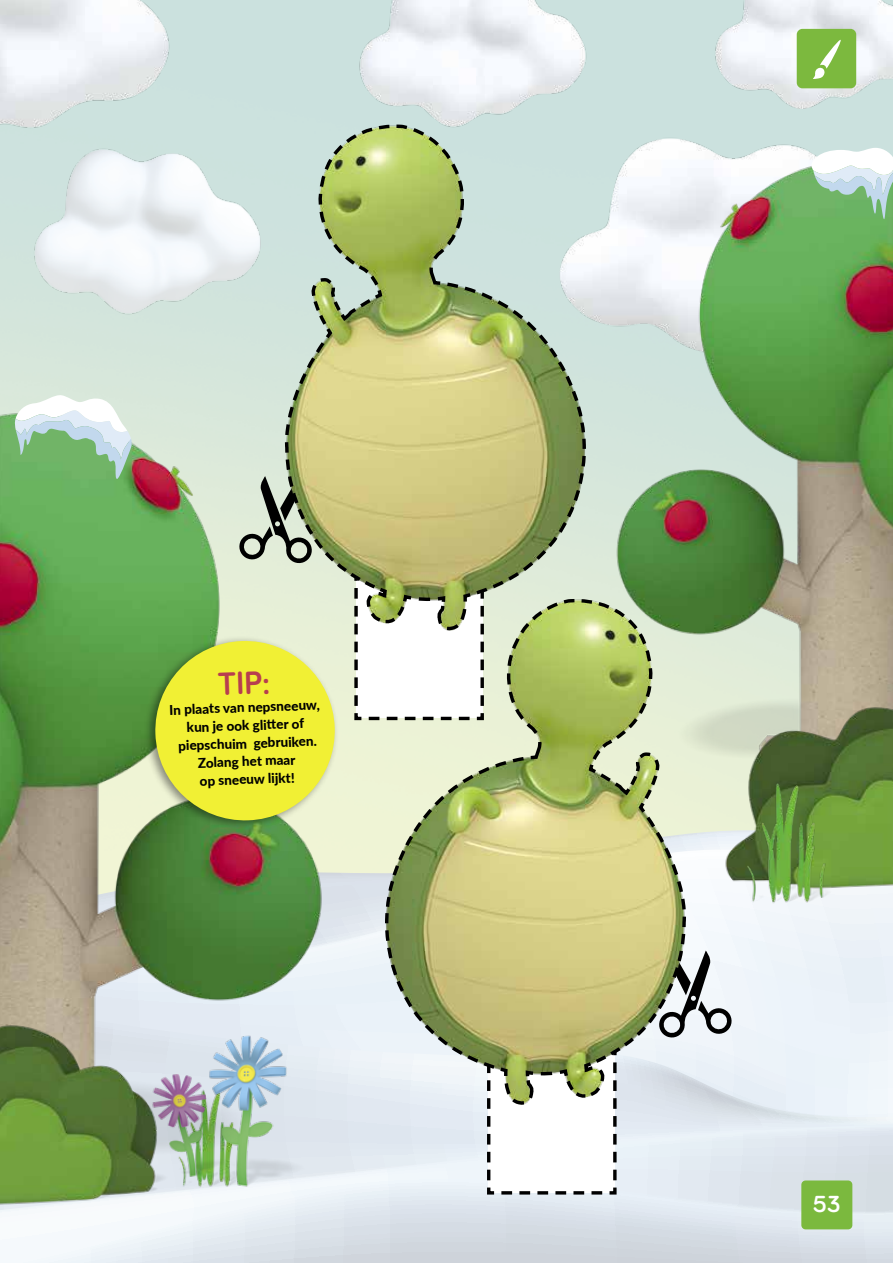
<style>
.page{position:relative;width:893px;height:1263px;background:#fff}
.page>*{position:absolute;margin:0;border:0;box-sizing:border-box;transform-origin:0 0}
.t1{font:700 33px "Bariol";color:#b73e4f}
.t2{font:700 24px "Bariol";color:#fff}
.t3{font:800 13.5px/18px "Lato";color:#000;text-align:center}
</style>
<div class="page">
<svg style="left:338px;top:1004px;width:555px;height:214px;background:#e8eff5"></svg>
<svg style="left:338px;top:1125px;width:555px;height:85px;background:#dfe6ee"></svg>
<img style="left:0;top:395px;width:338px;height:841px">
<img style="left:274px;top:0;width:321px;height:107px">
<img style="left:0;top:0;width:188px;height:141px">
<img style="left:643px;top:0;width:250px;height:150px">
<img style="left:0;top:874px;width:217px;height:389px">
<img style="left:703px;top:150px;width:190px;height:406px">
<img style="left:0;top:141px;width:163px;height:181px">
<img style="left:703px;top:556px;width:190px;height:389px">
<img style="left:808px;top:774px;width:51px;height:139px">
<img style="left:267px;top:581px;width:541px;height:541px">
<svg style="left:383px;top:927px;width:350px;height:269px"></svg>
<svg style="left:383px;top:914px;width:305px;height:193px;background:#c1c295"></svg>
<svg style="left:15px;top:394px;width:117px;height:85px"></svg>
<img style="left:163px;top:107px;width:540px;height:540px">
<svg style="left:283px;top:123px;width:305px;height:329px;background:#bfcc9c"></svg>
<svg style="left:811px;top:148px;width:82px;height:71px"></svg>
<div style="left:801px;top:1180px;width:51px;height:49px;background:#7bb93e;border-radius:4px"></div>
<div style="left:797px;top:29px;width:59px;height:59px;background:#7cb93e;border-radius:6px"></div>
<svg style="left:813px;top:39px;width:28px;height:40px"></svg>
<div style="left:144px;top:635px;width:195px;height:196px;background:#000;opacity:.43"></div>
<svg style="left:154px;top:452px;width:534px;height:462px;background:#bfc989"></svg>
<h1 class="t1" style="left:217px;top:661px;width:54px;rotate:-2deg">TIP:</h1>
<p class="t3" style="left:169px;top:700px;width:152px;rotate:-2deg">In plaats van nepsneeuw, kun je ook glitter of piepschuim gebruiken.<br>Zolang het maar<br>op sneeuw lijkt!</p>
<h2 class="t2" style="left:813px;top:1187px;width:29px">53</h2>
</div>
